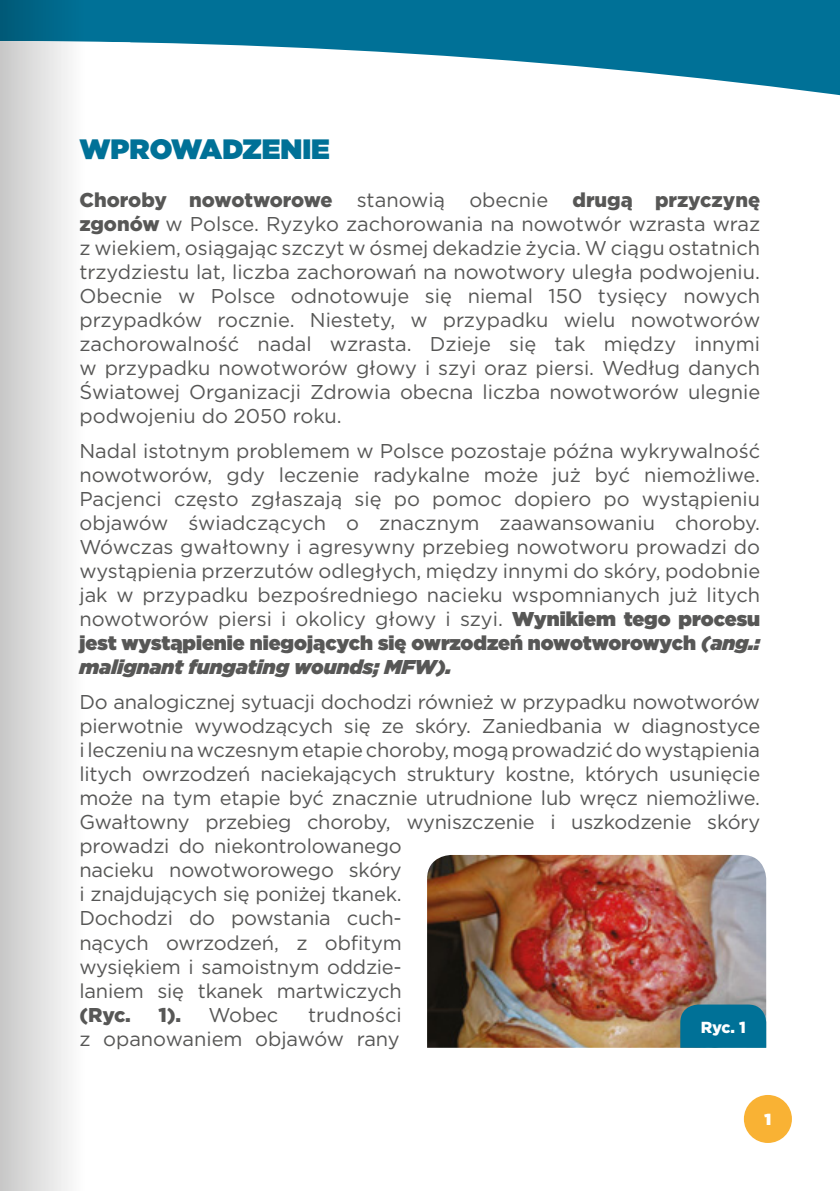
<style>
.page{position:relative;width:840px;height:1191px;background:#fff}
.page>*{position:absolute;margin:0;border:0;box-sizing:border-box;transform-origin:0 0}
.t1{font:900 28px "Gotham";color:#007197}
.t2{font:20px/24px "Gotham";letter-spacing:-.01em;color:#575756;text-align:justify}
.t3{font:900 20px "Gotham";color:#575756}
.t4{font:900 16px "Gotham";color:#fff}
.t5{font:900 16px "Gotham";color:#fff}
.s1{font-weight:900}
.s2{font-weight:900;font-style:italic}
</style>
<div class="page">
<div style="left:0;top:0;width:839px;height:1191px;background:#007197"></div>
<div style="left:130px;top:42px;width:709px;height:1149px;background:#fff"></div>
<div style="left:743px;top:1095px;width:48px;height:48px;background:#f9b234;border-radius:50%"></div>
<svg style="left:0;top:0;width:57px;height:41px"></svg>
<svg style="left:0;top:41px;width:130px;height:1150px;background:#ececec"></svg>
<img style="left:427px;top:855px;width:338px;height:192px">
<svg style="left:680px;top:1004px;width:85px;height:43px"></svg>
<h1 class="t1" style="left:79px;top:128px;width:252px">WPROWADZENIE</h1>
<p class="t2" style="left:79px;top:187px;width:682px"><span class="s1">Choroby nowotworowe</span> stanowią obecnie <span class="s1">drugą przyczynę zgonów</span> w Polsce. Ryzyko zachorowania na nowotwór wzrasta wraz z wiekiem, osiągając szczyt w ósmej dekadzie życia. W ciągu ostatnich trzydziestu lat, liczba zachorowań na nowotwory uległa podwojeniu.<br>Obecnie w Polsce odnotowuje się niemal 150 tysięcy nowych przypadków rocznie. Niestety, w przypadku wielu nowotworów zachorowalność nadal wzrasta. Dzieje się tak między innymi w przypadku nowotworów głowy i szyi oraz piersi. Według danych Światowej Organizacji Zdrowia obecna liczba nowotworów ulegnie podwojeniu do 2050 roku.</p>
<p class="t2" style="left:79px;top:438px;width:682px">Nadal istotnym problemem w Polsce pozostaje późna wykrywalność nowotworów, gdy leczenie radykalne może już być niemożliwe.<br>Pacjenci często zgłaszają się po pomoc dopiero po wystąpieniu objawów świadczących o znacznym zaawansowaniu choroby.<br>Wówczas gwałtowny i agresywny przebieg nowotworu prowadzi do wystąpienia przerzutów odległych, między innymi do skóry, podobnie jak w przypadku bezpośredniego nacieku wspomnianych już litych nowotworów piersi i okolicy głowy i szyi. <span class="s1">Wynikiem tego procesu jest wystąpienie niegojących się owrzodzeń nowotworowych</span> <span class="s2">(ang.: malignant fungating wounds; MFW).</span></p>
<p class="t2" style="left:79px;top:690px;width:681px;text-align:left">Do analogicznej sytuacji dochodzi również w przypadku nowotworów pierwotnie wywodzących się ze skóry. Zaniedbania w diagnostyce i leczeniu na wczesnym etapie choroby, mogą prowadzić do wystąpienia litych owrzodzeń naciekających struktury kostne, których usunięcie może na tym etapie być znacznie utrudnione lub wręcz niemożliwe.<br>Gwałtowny przebieg choroby, wyniszczenie i uszkodzenie skóry prowadzi do niekontrolowanego<br>nacieku nowotworowego skóry<br>i znajdujących się poniżej tkanek.<br>Dochodzi do powstania cuch-<br>nących owrzodzeń, z obfitym<br>wysiękiem i samoistnym oddzie-<br>laniem się tkanek martwiczych</p>
<p class="t3" style="left:79px;top:1000px;width:53px">(Ryc.</p>
<p class="t3" style="left:158px;top:1000px;width:24px">1).</p>
<p class="t2" style="left:208px;top:1002px;width:71px">Wobec</p>
<p class="t2" style="left:79px;top:1002px;width:324px;text-align:right">trudności<br>z opanowaniem objawów rany</p>
<p class="t4" style="left:700px;top:1016px;width:47px">Ryc. 1</p>
<p class="t5" style="left:764px;top:1108px;width:8px">1</p>
</div>
